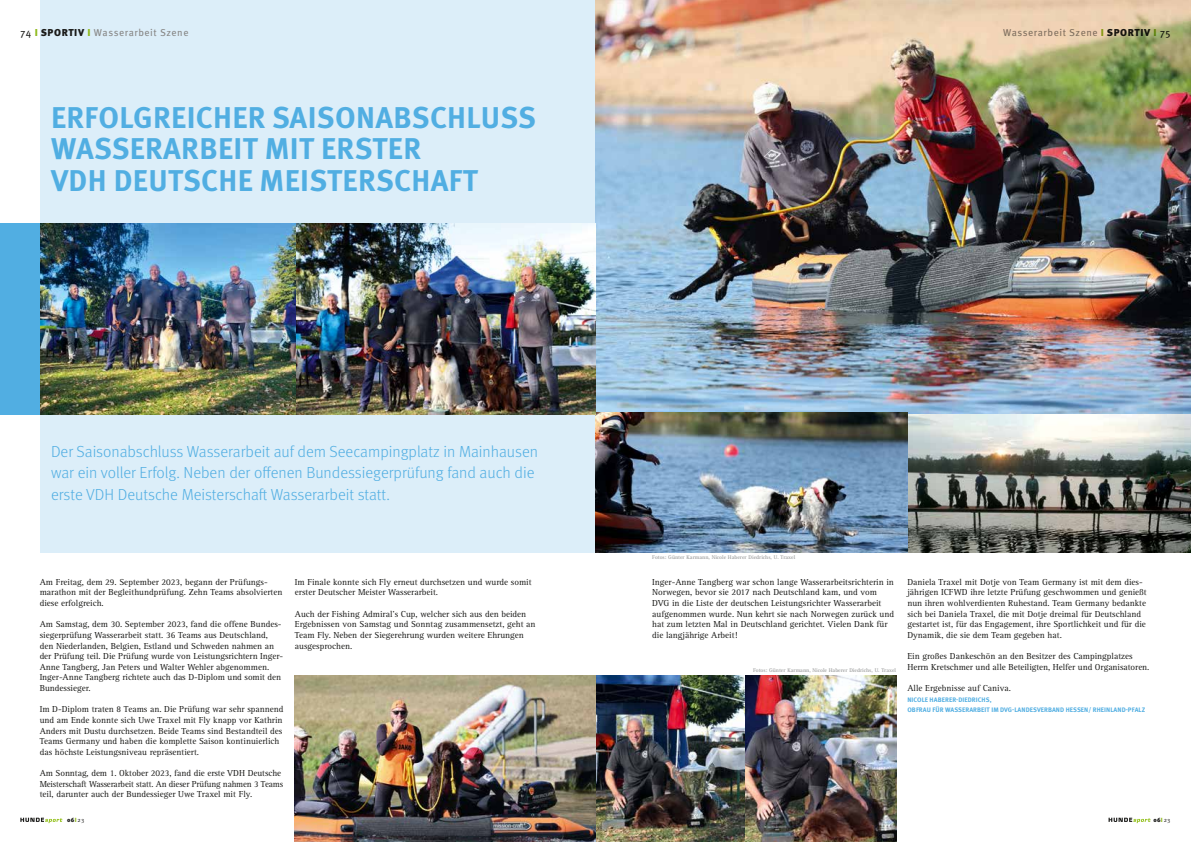
<style>
.page{position:relative;width:1191px;height:842px;background:#fff}
.page>*{position:absolute;margin:0;border:0;box-sizing:border-box;transform-origin:0 0}
.t1{font:700 30px/31.9px "Meta Pro";letter-spacing:.01em;color:#51aee2}
.t2{font:300 16px/21.3px "Meta Pro";color:#51aee2}
.t3{font:10px "Meta Pro";letter-spacing:.05em;color:#878786}
.t4{font:9px/10.6px "Rotis Serif Pro";color:#1a1a18}
.t5{font:700 6.5px/10.6px "Meta Pro";letter-spacing:.01em;color:#51aee2}
.t6{font:900 6px "Meta Pro";letter-spacing:.05em;color:#1a1a18}
.t7{font:700 5.5px "Rotis Serif Pro";color:#9c9d9d}
.s1{color:#1a1a18}
.s2{font-weight:900;color:#8fba1c}
.s3{font-weight:900;color:#1a1a18}
.s4{color:#8fba1c}
.s5{font-family:"Meta Pro Norm";font-weight:400}
</style>
<div class="page">
<svg style="left:20px;top:818px;width:42px;height:5px"></svg>
<svg style="left:1108px;top:818px;width:42px;height:5px"></svg>
<div style="left:40px;top:0;width:555px;height:553px;background:#dceef9"></div>
<img style="left:595px;top:0;width:596px;height:415px">
<img style="left:907px;top:415px;width:284px;height:138px">
<img style="left:595px;top:412px;width:312px;height:141px">
<img style="left:295px;top:675px;width:601px;height:167px">
<img style="left:40px;top:223px;width:555px;height:192px">
<div style="left:0;top:223px;width:40px;height:192px;background:#51aee2"></div>
<p class="t3" style="left:21px;top:25px;width:169px"><span class="s1">74</span> <span class="s2">I</span> <span class="s3">SPORTIV</span> <span class="s2">I</span> Wasserarbeit Szene</p>
<p class="t3" style="left:1003px;top:25px;width:169px">Wasserarbeit Szene <span class="s2">I</span> <span class="s3">SPORTIV</span> <span class="s2">I</span> <span class="s1">75</span></p>
<h1 class="t1" style="left:51px;top:99px;width:486px">ERFOLGREICHER SAISONABSCHLUSS<br>WASSERARBEIT MIT ERSTER<br>VDH DEUTSCHE MEISTERSCHAFT</h1>
<h2 class="t2" style="left:51px;top:440px;width:488px">Der Saisonabschluss Wasserarbeit auf dem Seecampingplatz in Mainhausen war ein voller Erfolg. Neben der offenen Bundessiegerprüfung fand auch die erste VDH Deutsche Meisterschaft Wasserarbeit statt.</h2>
<p class="t4" style="left:40px;top:576px;width:244px">Am Freitag, dem 29. September 2023, begann der Prüfungs&shy;marathon mit der Begleithundprüfung. Zehn Teams absolvierten diese erfolgreich.</p>
<p class="t4" style="left:40px;top:619px;width:245px">Am Samstag, dem 30. September 2023, fand die offene Bundes&shy;siegerprüfung Wasserarbeit statt. 36 Teams aus Deutschland, den Niederlanden, Belgien, Estland und Schweden nahmen an der Prüfung teil. Die Prüfung wurde von Leistungsrichtern Inger-Anne Tangberg, Jan Peters und Walter Wehler abgenommen.<br>Inger-Anne Tangberg richtete auch das D-Diplom und somit den Bundessieger.</p>
<p class="t4" style="left:40px;top:704px;width:245px">Im D-Diplom traten 8 Teams an. Die Prüfung war sehr spannend und am Ende konnte sich Uwe Traxel mit Fly knapp vor Kathrin Anders mit Dustu durchsetzen. Beide Teams sind Bestandteil des Teams Germany und haben die komplette Saison kontinuierlich das höchste Leistungsniveau repräsentiert.</p>
<p class="t4" style="left:40px;top:768px;width:245px">Am Sonntag, dem 1. Oktober 2023, fand die erste VDH Deutsche<br>Meisterschaft Wasserarbeit statt. An dieser Prüfung nahmen 3 Teams teil, darunter auch der Bundessieger Uwe Traxel mit Fly.</p>
<p class="t4" style="left:295px;top:576px;width:238px">Im Finale konnte sich Fly erneut durchsetzen und wurde somit erster Deutscher Meister Wasserarbeit.</p>
<p class="t4" style="left:295px;top:608px;width:242px">Auch der Fishing Admiral’s Cup, welcher sich aus den beiden Ergebnissen von Samstag und Sonntag zusammensetzt, geht an Team Fly. Neben der Siegerehrung wurden weitere Ehrungen ausgesprochen.</p>
<p class="t7" style="left:652px;top:554px;width:144px">Fotos: Günter Karmann, Nicole Haberer Diedrichs, U. Traxel</p>
<p class="t4" style="left:652px;top:576px;width:243px">Inger-Anne Tangberg war schon lange Wasserarbeitsrichterin in Norwegen, bevor sie 2017 nach Deutschland kam, und vom DVG in die Liste der deutschen Leistungsrichter Wasserarbeit aufgenommen wurde. Nun kehrt sie nach Norwegen zurück und hat zum letzten Mal in Deutschland gerichtet. Vielen Dank für die langjährige Arbeit!</p>
<p class="t7" style="left:753px;top:667px;width:144px">Fotos: Günter Karmann, Nicole Haberer Diedrichs, U. Traxel</p>
<p class="t4" style="left:907px;top:576px;width:241px">Daniela Traxel mit Dotje von Team Germany ist mit dem dies&shy;jährigen ICFWD ihre letzte Prüfung geschwommen und genießt nun ihren wohlverdienten Ruhestand. Team Germany bedankte sich bei Daniela Traxel, die mit Dotje dreimal für Deutschland gestartet ist, für das Engagement, ihre Sportlichkeit und für die Dynamik, die sie dem Team gegeben hat.</p>
<p class="t4" style="left:907px;top:651px;width:243px">Ein großes Dankeschön an den Besitzer des Campingplatzes<br>Herrn Kretschmer und alle Beteiligten, Helfer und Organisatoren.</p>
<p class="t4" style="left:907px;top:683px;width:105px">Alle Ergebnisse auf Caniva.</p>
<p class="t5" style="left:907px;top:694px;width:239px">NICOLE HABERER-DIEDRICHS,<br>OBFRAU FÜR WASSERARBEIT IM DVG-LANDESVERBAND HESSEN/ RHEINLAND-PFALZ</p>
<p class="t6" style="left:67px;top:815px;width:19px">06<span class="s4">I</span><span class="s5">23</span></p>
<p class="t6" style="left:1153px;top:815px;width:19px">06<span class="s4">I</span><span class="s5">23</span></p>
</div>
